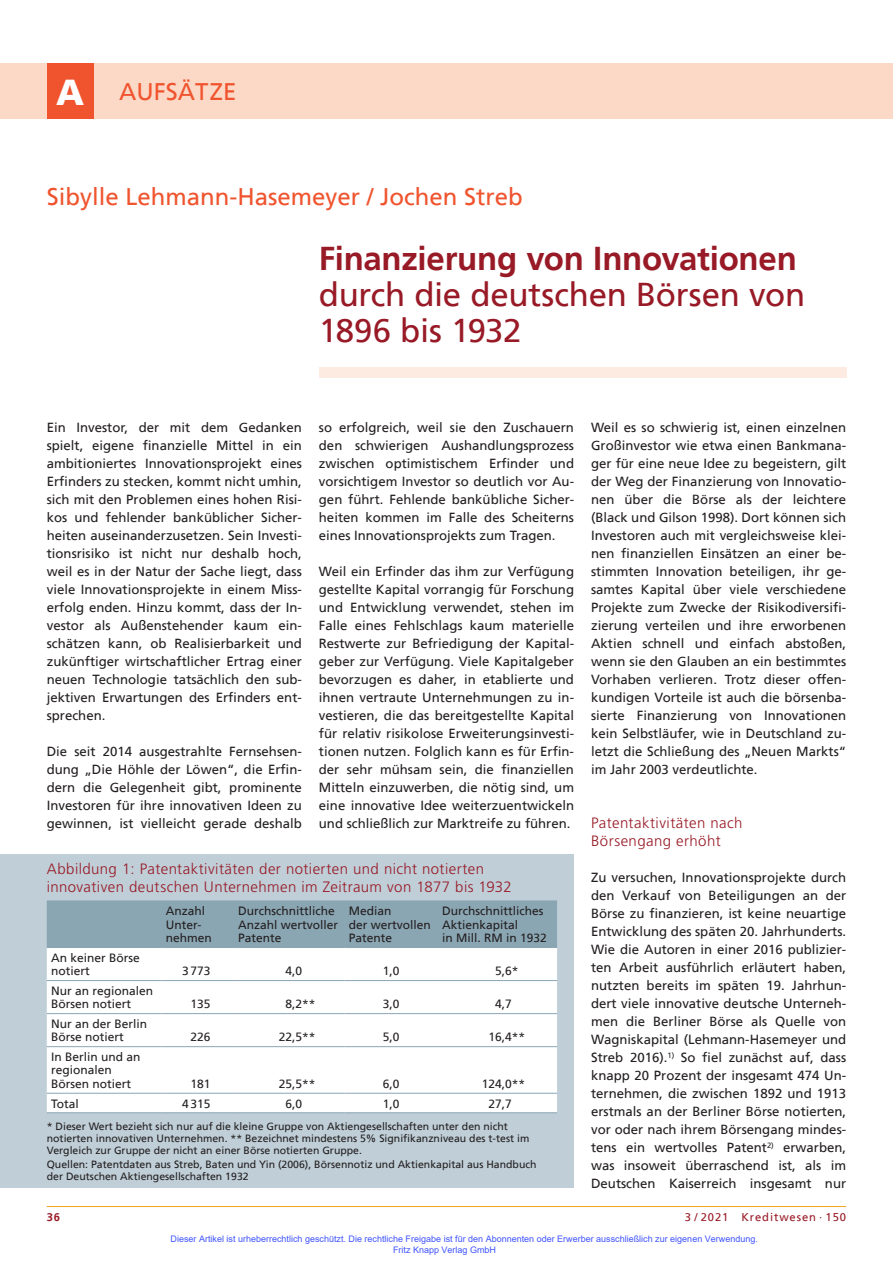
<style>
.page{position:relative;width:893px;height:1263px;background:#fff}
.page>*{position:absolute;margin:0;border:0;box-sizing:border-box;transform-origin:0 0}
.t1{font:33px/36px "Frutiger";letter-spacing:-.01em;color:#981a26}
.t2{font:700 33px "Frutiger";letter-spacing:-.01em;color:#981a26}
.t3{font:24px "Frutiger";color:#f0542e}
.t4{font:300 15px/18px "Frutiger";letter-spacing:.03em;color:#981a26}
.t5{font:13.2px/18px "Frutiger";color:#231f20;text-align:justify}
.t6{font:12px/13.5px "Frutiger";color:#231f20}
.t7{font:11.25px "Frutiger";letter-spacing:.08em;color:#981a26}
.t8{font:700 11.25px "Frutiger";color:#981a26}
.t9{font:10.5px/12px "Frutiger";color:#231f20}
.t10{font:9px/10.8px "Arial";color:#4054ff}
.s1{font-weight:900;font-size:36px;color:#fff}
</style>
<div class="page">
<div style="left:319px;top:368px;width:527px;height:10px;background:#fdebe1"></div>
<hr style="left:47px;top:1206px;width:799px;height:1px;background:#f1a31e">
<div style="left:0;top:64px;width:893px;height:55px;background:#fcd9c7"></div>
<div style="left:47px;top:64px;width:47px;height:55px;background:#f0542e"></div>
<div style="left:0;top:854px;width:574px;height:334px;background:#bfced7"></div>
<div style="left:47px;top:901px;width:510px;height:46px;background:#8ba6b3"></div>
<div style="left:47px;top:948px;width:510px;height:164px;background:#fff"></div>
<hr style="left:47px;top:900px;width:115px;height:1px;background:#8ba6b3">
<hr style="left:162px;top:900px;width:72px;height:1px;background:#8ba6b3">
<hr style="left:234px;top:900px;width:110px;height:1px;background:#8ba6b3">
<hr style="left:344px;top:900px;width:94px;height:1px;background:#8ba6b3">
<hr style="left:438px;top:900px;width:119px;height:1px;background:#8ba6b3">
<hr style="left:47px;top:947px;width:115px;height:1px;background:#8ba6b3">
<hr style="left:162px;top:947px;width:72px;height:1px;background:#8ba6b3">
<hr style="left:234px;top:947px;width:110px;height:1px;background:#8ba6b3">
<hr style="left:344px;top:947px;width:94px;height:1px;background:#8ba6b3">
<hr style="left:438px;top:947px;width:119px;height:1px;background:#8ba6b3">
<hr style="left:47px;top:980px;width:115px;height:1px;background:#8ba6b3">
<hr style="left:162px;top:980px;width:72px;height:1px;background:#8ba6b3">
<hr style="left:234px;top:980px;width:110px;height:1px;background:#8ba6b3">
<hr style="left:344px;top:980px;width:94px;height:1px;background:#8ba6b3">
<hr style="left:438px;top:980px;width:119px;height:1px;background:#8ba6b3">
<hr style="left:47px;top:1013px;width:115px;height:1px;background:#8ba6b3">
<hr style="left:162px;top:1013px;width:72px;height:1px;background:#8ba6b3">
<hr style="left:234px;top:1013px;width:110px;height:1px;background:#8ba6b3">
<hr style="left:344px;top:1013px;width:94px;height:1px;background:#8ba6b3">
<hr style="left:438px;top:1013px;width:119px;height:1px;background:#8ba6b3">
<hr style="left:47px;top:1046px;width:115px;height:1px;background:#8ba6b3">
<hr style="left:162px;top:1046px;width:72px;height:1px;background:#8ba6b3">
<hr style="left:234px;top:1046px;width:110px;height:1px;background:#8ba6b3">
<hr style="left:344px;top:1046px;width:94px;height:1px;background:#8ba6b3">
<hr style="left:438px;top:1046px;width:119px;height:1px;background:#8ba6b3">
<hr style="left:47px;top:1093px;width:115px;height:1px;background:#8ba6b3">
<hr style="left:162px;top:1093px;width:72px;height:1px;background:#8ba6b3">
<hr style="left:234px;top:1093px;width:110px;height:1px;background:#8ba6b3">
<hr style="left:344px;top:1093px;width:94px;height:1px;background:#8ba6b3">
<hr style="left:438px;top:1093px;width:119px;height:1px;background:#8ba6b3">
<hr style="left:47px;top:1112px;width:115px;height:1px;background:#8ba6b3">
<hr style="left:162px;top:1112px;width:72px;height:1px;background:#8ba6b3">
<hr style="left:234px;top:1112px;width:110px;height:1px;background:#8ba6b3">
<hr style="left:344px;top:1112px;width:94px;height:1px;background:#8ba6b3">
<hr style="left:438px;top:1112px;width:119px;height:1px;background:#8ba6b3">
<h2 class="t3" style="left:56px;top:81px;width:182px"><span class="s1">A</span> AUFSÄTZE</h2>
<h2 class="t3" style="left:47px;top:186px;width:478px">Sibylle Lehmann-Hasemeyer / Jochen Streb</h2>
<h1 class="t2" style="left:319px;top:244px;width:479px">Finanzierung von Innovationen</h1>
<h1 class="t1" style="left:319px;top:278px;width:488px">durch die deutschen Börsen von<br>1896 bis 1932</h1>
<p class="t5" style="left:47px;top:419px;width:257px">Ein Investor, der mit dem Gedanken spielt, eigene finanzielle Mittel in ein ambitioniertes Innovationsprojekt eines Erfinders zu stecken, kommt nicht umhin, sich mit den Problemen eines hohen Risi&shy;kos und fehlender banküblicher Sicher&shy;heiten auseinanderzusetzen. Sein Investi&shy;tionsrisiko ist nicht nur deshalb hoch, weil es in der Natur der Sache liegt, dass viele Innovationsprojekte in einem Miss&shy;erfolg enden. Hinzu kommt, dass der In&shy;vestor als Außenstehender kaum ein&shy;schätzen kann, ob Realisierbarkeit und zukünftiger wirtschaftlicher Ertrag einer neuen Technologie tatsächlich den sub&shy;jektiven Erwartungen des Erfinders ent&shy;sprechen.</p>
<p class="t5" style="left:47px;top:743px;width:257px">Die seit 2014 ausgestrahlte Fernsehsen&shy;dung „Die Höhle der Löwen“, die Erfin&shy;dern die Gelegenheit gibt, prominente Investoren für ihre innovativen Ideen zu gewinnen, ist vielleicht gerade deshalb</p>
<p class="t5" style="left:319px;top:419px;width:257px">so erfolgreich, weil sie den Zuschauern den schwierigen Aushandlungsprozess zwischen optimistischem Erfinder und vorsichtigem Investor so deutlich vor Au&shy;gen führt. Fehlende bankübliche Sicher&shy;heiten kommen im Falle des Scheiterns eines Innovationsprojekts zum Tragen.</p>
<p class="t5" style="left:319px;top:563px;width:257px">Weil ein Erfinder das ihm zur Verfügung gestellte Kapital vorrangig für Forschung und Entwicklung verwendet, stehen im Falle eines Fehlschlags kaum materielle Restwerte zur Befriedigung der Kapital&shy;geber zur Verfügung. Viele Kapitalgeber bevorzugen es daher, in etablierte und ihnen vertraute Unternehmungen zu in&shy;vestieren, die das bereitgestellte Kapital für relativ risikolose Erweiterungsinvesti&shy;tionen nutzen. Folglich kann es für Erfin&shy;der sehr mühsam sein, die finanziellen Mitteln einzuwerben, die nötig sind, um eine innovative Idee weiterzuentwickeln und schließlich zur Marktreife zu führen.</p>
<p class="t4" style="left:47px;top:860px;width:466px">Abbildung 1: Patentaktivitäten der notierten und nicht notierten innovativen deutschen Unternehmen im Zeitraum von 1877 bis 1932</p>
<p class="t6" style="left:166px;top:905px;width:48px">Anzahl<br>Unter&shy;nehmen</p>
<p class="t6" style="left:238px;top:905px;width:102px">Durchschnittliche<br>Anzahl wertvoller<br>Patente</p>
<p class="t6" style="left:349px;top:905px;width:84px">Median<br>der wertvollen<br>Patente</p>
<p class="t6" style="left:442px;top:905px;width:106px">Durchschnittliches<br>Aktienkapital<br>in Mill. RM in 1932</p>
<p class="t6" style="left:51px;top:951px;width:90px">An keiner Börse notiert</p>
<p class="t6" style="left:182px;top:965px;width:30px">3773</p>
<p class="t6" style="left:285px;top:965px;width:18px">4,0</p>
<p class="t6" style="left:383px;top:965px;width:18px">1,0</p>
<p class="t6" style="left:495px;top:965px;width:25px">5,6*</p>
<p class="t6" style="left:51px;top:984px;width:104px">Nur an regionalen<br>Börsen notiert</p>
<p class="t6" style="left:51px;top:1018px;width:98px">Nur an der Berlin<br>Börse notiert</p>
<p class="t6" style="left:51px;top:1051px;width:91px">In Berlin und an regionalen<br>Börsen notiert</p>
<p class="t6" style="left:190px;top:998px;width:22px">135</p>
<p class="t6" style="left:285px;top:998px;width:32px">8,2**</p>
<p class="t6" style="left:383px;top:998px;width:18px">3,0</p>
<p class="t6" style="left:495px;top:998px;width:18px">4,7</p>
<p class="t6" style="left:190px;top:1031px;width:22px">226</p>
<p class="t6" style="left:279px;top:1031px;width:38px">22,5**</p>
<p class="t6" style="left:383px;top:1031px;width:18px">5,0</p>
<p class="t6" style="left:488px;top:1031px;width:38px">16,4**</p>
<p class="t6" style="left:190px;top:1078px;width:22px">181</p>
<p class="t6" style="left:279px;top:1078px;width:38px">25,5**</p>
<p class="t6" style="left:383px;top:1078px;width:18px">6,0</p>
<p class="t6" style="left:482px;top:1078px;width:45px">124,0**</p>
<p class="t6" style="left:51px;top:1097px;width:29px">Total</p>
<p class="t6" style="left:182px;top:1097px;width:30px">4315</p>
<p class="t6" style="left:285px;top:1097px;width:18px">6,0</p>
<p class="t6" style="left:383px;top:1097px;width:18px">1,0</p>
<p class="t6" style="left:488px;top:1097px;width:25px">27,7</p>
<p class="t9" style="left:47px;top:1120px;width:484px">* Dieser Wert bezieht sich nur auf die kleine Gruppe von Aktiengesellschaften unter den nicht notierten innovativen Unternehmen. ** Bezeichnet mindestens 5% Signifikanzniveau des t-test im<br>Vergleich zur Gruppe der nicht an einer Börse notierten Gruppe.</p>
<p class="t9" style="left:47px;top:1158px;width:491px">Quellen: Patentdaten aus Streb, Baten und Yin (2006), Börsennotiz und Aktienkapital aus Handbuch der Deutschen Aktiengesellschaften 1932</p>
<p class="t5" style="left:591px;top:419px;width:257px">Weil es so schwierig ist, einen einzelnen Großinvestor wie etwa einen Bankmana&shy;ger für eine neue Idee zu begeistern, gilt der Weg der Finanzierung von Innovatio&shy;nen über die Börse als der leichtere (Black und Gilson 1998). Dort können sich Investoren auch mit vergleichsweise klei&shy;nen finanziellen Einsätzen an einer be&shy;stimmten Innovation beteiligen, ihr ge&shy;samtes Kapital über viele verschiedene Projekte zum Zwecke der Risikodiversifi&shy;zierung verteilen und ihre erworbenen Aktien schnell und einfach abstoßen, wenn sie den Glauben an ein bestimmtes Vorhaben verlieren. Trotz dieser offen&shy;kundigen Vorteile ist auch die börsenba&shy;sierte Finanzierung von Innovationen kein Selbstläufer, wie in Deutschland zu&shy;letzt die Schließung des „Neuen Markts“ im Jahr 2003 verdeutlichte.</p>
<p class="t4" style="left:591px;top:814px;width:153px">Patentaktivitäten nach<br>Börsengang erhöht</p>
<p class="t5" style="left:591px;top:869px;width:257px">Zu versuchen, Innovationsprojekte durch den Verkauf von Beteiligungen an der Börse zu finanzieren, ist keine neuartige Entwicklung des späten 20. Jahrhunderts.<br>Wie die Autoren in einer 2016 publizier&shy;ten Arbeit ausführlich erläutert haben, nutzten bereits im späten 19. Jahrhun&shy;dert viele innovative deutsche Unterneh&shy;men die Berliner Börse als Quelle von Wagniskapital (Lehmann-Hasemeyer und Streb 2016).<sup>1)</sup> So fiel zunächst auf, dass knapp 20 Prozent der insgesamt 474 Un&shy;ternehmen, die zwischen 1892 und 1913 erstmals an der Berliner Börse notierten, vor oder nach ihrem Börsengang mindes&shy;tens ein wertvolles Patent<sup>2)</sup> erwarben, was insoweit überraschend ist, als im Deutschen Kaiserreich insgesamt nur</p>
<p class="t8" style="left:47px;top:1211px;width:15px">36</p>
<p class="t7" style="left:685px;top:1211px;width:163px">3 / 2021 Kreditwesen · 150</p>
<p class="t10" style="left:393px;top:1233px;width:366px;text-indent:-223px">Dieser Artikel ist urheberrechtlich geschützt. Die rechtliche Freigabe ist für den Abonnenten oder Erwerber ausschließlich zur eigenen Verwendung.<br>Fritz Knapp Verlag GmbH</p>
</div>
